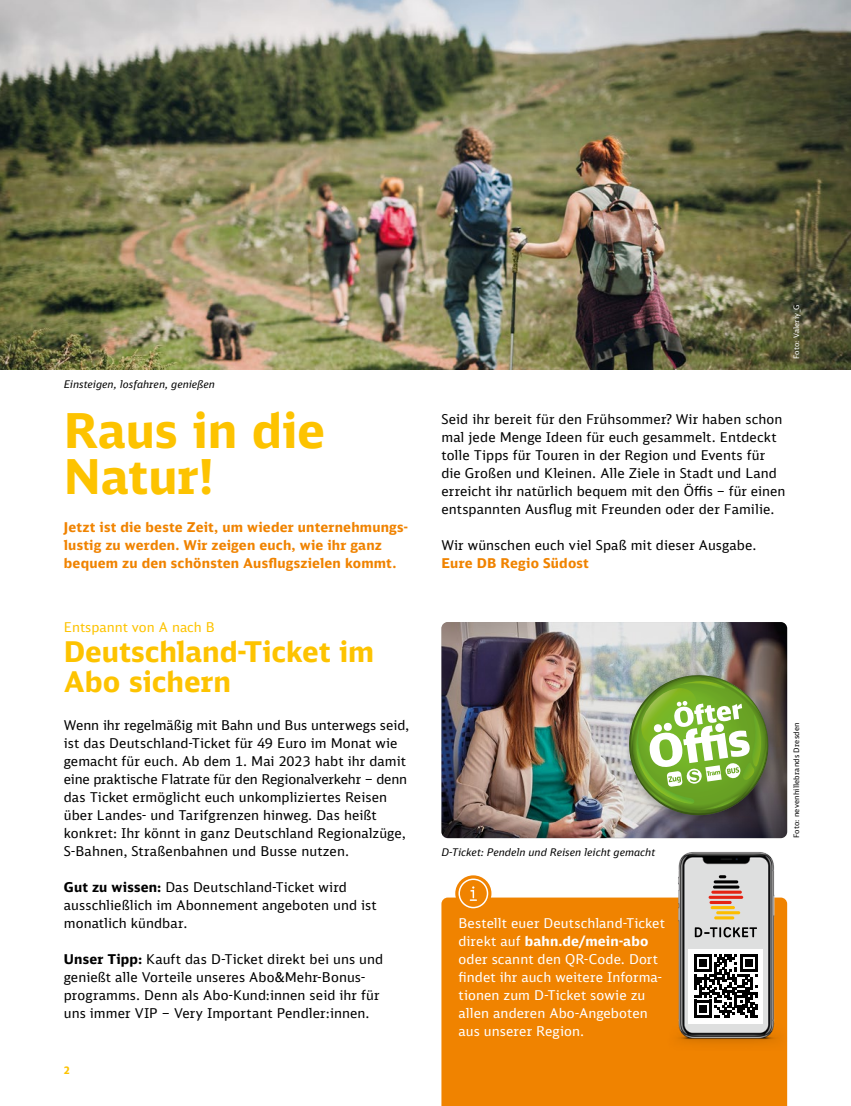
<style>
.page{position:relative;width:851px;height:1106px;background:#fff}
.page>*{position:absolute;margin:0;border:0;box-sizing:border-box;transform-origin:0 0}
.t1{font:700 48px/46.5px "DB Sans";color:#fdc300}
.t2{font:700 28.5px/30px "DB Sans";color:#fdc300}
.t3{font:13.5px/18px "DB Sans";letter-spacing:.005em;color:#000}
.t4{font:13.5px/18px "DB Sans";letter-spacing:.01em;color:#fff}
.t5{font:700 13.5px/18px "DB Sans";letter-spacing:.015em;color:#f08300}
.t6{font:13.5px "DB Sans";color:#fdc300}
.t7{font:italic 10.5px "DB Sans";letter-spacing:.005em;color:#000}
.t8{font:700 10.5px "DB Sans";color:#fdc300}
.t9{font:7.5px "DB Sans";letter-spacing:.025em;color:#000}
.t10{font:7.5px "DB Sans";letter-spacing:.02em;color:#fff}
.s1{font-weight:700}
</style>
<div class="page">
<img style="left:441px;top:622px;width:346px;height:216px">
<div style="left:441px;top:897px;width:346px;height:209px;background:#f08300"></div>
<div style="left:621px;top:671px;width:159px;height:159px;background:#000;opacity:.3"></div>
<img style="left:624px;top:670px;width:149px;height:150px">
<img style="left:664px;top:852px;width:123px;height:198px">
<div style="left:688px;top:948px;width:75px;height:75px;background:#fff"></div>
<svg style="left:694px;top:954px;width:63px;height:63px"></svg>
<hr style="left:713px;top:885px;width:26px;height:3px;background:#000;border-radius:2px">
<hr style="left:713px;top:880px;width:25px;height:3px;background:#000;border-radius:2px">
<svg style="left:718px;top:875px;width:8px;height:3px"></svg>
<hr style="left:714px;top:916px;width:20px;height:3px;background:#fcbd00;border-radius:2px">
<hr style="left:716px;top:911px;width:24px;height:3px;background:#fcbd00;border-radius:2px">
<hr style="left:710px;top:906px;width:24px;height:3px;background:#fcbd00;border-radius:2px">
<hr style="left:709px;top:901px;width:22px;height:3px;background:#e42313;border-radius:2px">
<hr style="left:708px;top:895px;width:35px;height:3px;background:#e42313;border-radius:2px">
<hr style="left:711px;top:890px;width:30px;height:3px;background:#e42313;border-radius:2px">
<svg style="left:694px;top:927px;width:62px;height:10px"></svg>
<img style="left:0;top:0;width:850px;height:370px">
<svg style="left:455px;top:875px;width:36px;height:36px"></svg>
<svg style="left:458px;top:878px;width:30px;height:30px"></svg>
<p class="t7" style="left:64px;top:377px;width:153px">Einsteigen, losfahren, genießen</p>
<h1 class="t1" style="left:64px;top:406px;width:263px">Raus in die<br>Natur!</h1>
<p class="t5" style="left:64px;top:518px;width:345px">Jetzt ist die beste Zeit, um wieder unternehmungs&shy;lustig zu werden. Wir zeigen euch, wie ihr ganz bequem zu den schönsten Ausflugszielen kommt.</p>
<p class="t6" style="left:64px;top:619px;width:152px">Entspannt von A nach B</p>
<h2 class="t2" style="left:64px;top:636px;width:312px">Deutschland-Ticket im<br>Abo sichern</h2>
<p class="t3" style="left:64px;top:716px;width:347px">Wenn ihr regelmäßig mit Bahn und Bus unterwegs seid, ist das Deutschland-Ticket für 49 Euro im Monat wie gemacht für euch. Ab dem 1. Mai 2023 habt ihr damit eine praktische Flatrate für den Regionalverkehr – denn das Ticket ermöglicht euch unkompliziertes Reisen über Landes- und Tarifgrenzen hinweg. Das heißt konkret: Ihr könnt in ganz Deutschland Regionalzüge, S-Bahnen, Straßenbahnen und Busse nutzen.</p>
<p class="t3" style="left:64px;top:878px;width:314px"><span class="s1">Gut zu wissen:</span> Das Deutschland-Ticket wird ausschließlich im Abonnement angeboten und ist monatlich kündbar.</p>
<p class="t3" style="left:64px;top:950px;width:321px"><span class="s1">Unser Tipp:</span> Kauft das D-Ticket direkt bei uns und genießt alle Vorteile unseres Abo&amp;Mehr-Bonus&shy;programms. Denn als Abo-Kund:innen seid ihr für uns immer VIP – Very Important Pendler:innen.</p>
<p class="t8" style="left:64px;top:1063px;width:8px">2</p>
<p class="t10" style="left:791px;top:359px;width:56px;rotate:-90deg">Foto: Valeriy_G</p>
<p class="t3" style="left:441px;top:410px;width:345px">Seid ihr bereit für den Frühsommer? Wir haben schon mal jede Menge Ideen für euch gesammelt. Entdeckt tolle Tipps für Touren in der Region und Events für die Großen und Kleinen. Alle Ziele in Stadt und Land erreicht ihr natürlich bequem mit den Öffis – für einen entspannten Ausflug mit Freunden oder der Familie.</p>
<p class="t3" style="left:441px;top:536px;width:316px">Wir wünschen euch viel Spaß mit dieser Ausgabe.</p>
<p class="t5" style="left:441px;top:554px;width:149px">Eure DB Regio Südost</p>
<p class="t7" style="left:441px;top:845px;width:215px">D-Ticket: Pendeln und Reisen leicht gemacht</p>
<p class="t4" style="left:458px;top:914px;width:208px">Bestellt euer Deutschland-Ticket direkt auf <span class="s1">bahn.de/mein-abo </span>oder scannt den QR-Code. Dort findet ihr auch weitere Informa&shy;tionen zum D-Ticket sowie zu allen anderen Abo-Ange boten aus unserer Region.</p>
<p class="t9" style="left:791px;top:838px;width:117px;rotate:-90deg">Foto: nevenhillebrands Dresden</p>
</div>
